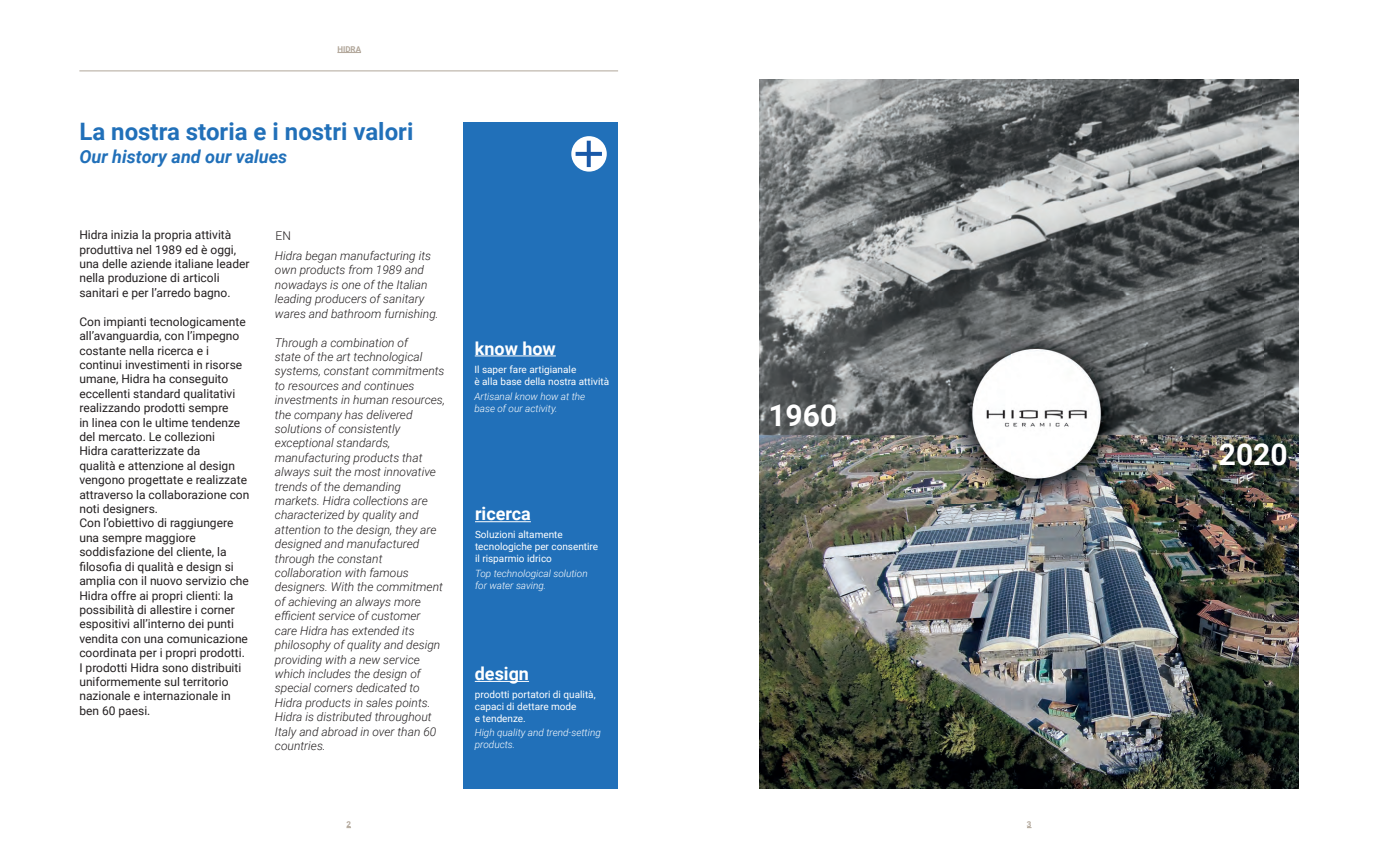
<style>
.page{position:relative;width:1378px;height:868px;background:#fff}
.page>*{position:absolute;margin:0;border:0;box-sizing:border-box;transform-origin:0 0}
.t1{font:700 30px "Roboto";color:#fff}
.t2{font:700 24px "Roboto";color:#2170b9}
.t3{font:italic 700 18px "Roboto";color:#2170b9}
.t4{font:700 18px "Roboto";color:#fff}
.t5{font:12px/14.4px "Roboto";color:#231f20}
.t6{font:italic 300 12px/14.4px "Roboto";color:#231f20}
.t7{font:300 12px "Roboto";color:#231f20}
.t8{font:10px/12px "Roboto";color:#fff}
.t9{font:italic 300 10px/12px "Roboto";color:#fff}
.t10{font:700 8px "Roboto";color:#b1a699}
</style>
<div class="page">
<svg style="left:337px;top:52px;width:24px;height:1px"></svg>
<img style="left:760px;top:79px;width:538px;height:709px">
<div style="left:464px;top:122px;width:154px;height:666px;background:#2170b9"></div>
<hr style="left:475px;top:355px;width:81px;height:1px;background:#fff">
<hr style="left:475px;top:681px;width:54px;height:1px;background:#fff">
<hr style="left:475px;top:521px;width:56px;height:1px;background:#fff">
<div style="left:571px;top:136px;width:36px;height:35px;background:#fff;border-radius:50%"></div>
<svg style="left:575px;top:152px;width:27px;height:4px"></svg>
<svg style="left:587px;top:141px;width:4px;height:26px"></svg>
<hr style="left:79px;top:71px;width:539px;height:1px;background:#b1a699">
<p class="t10" style="left:337px;top:43px;width:25px">HIDRA</p>
<h2 class="t2" style="left:79px;top:115px;width:335px">La nostra storia e i nostri valori</h2>
<h3 class="t3" style="left:79px;top:144px;width:209px">Our history and our values</h3>
<p class="t5" style="left:79px;top:227px;width:172px">Hidra inizia la propria attività produttiva nel 1989 ed è oggi, una delle aziende italiane leader nella produzione di articoli sanitari e per l’arredo bagno.</p>
<p class="t5" style="left:79px;top:314px;width:172px">Con impianti tecnologicamente all’avanguardia, con l’impegno costante nella ricerca e i continui investimenti in risorse umane, Hidra ha conseguito eccellenti standard qualitativi realizzando prodotti sempre<br>in linea con le ultime tendenze del mercato. Le collezioni<br>Hidra caratterizzate da<br>qualità e attenzione al design vengono progettate e realizzate attraverso la collaborazione con noti designers.<br>Con l’obiettivo di raggiungere una sempre maggiore soddisfazione del cliente, la filosofia di qualità e design si amplia con il nuovo servizio che<br>Hidra offre ai propri clienti: la possibilità di allestire i corner espositivi all’interno dei punti vendita con una comunicazione coordinata per i propri prodotti.<br>I prodotti Hidra sono distribuiti uniformemente sul territorio nazionale e internazionale in ben 60 paesi.</p>
<p class="t7" style="left:276px;top:227px;width:17px">EN</p>
<p class="t6" style="left:275px;top:248px;width:165px">Hidra began manufacturing its own products from 1989 and nowadays is one of the Italian leading producers of sanitary wares and bathroom furnishing.</p>
<p class="t6" style="left:275px;top:334px;width:172px">Through a combination of<br>state of the art technological systems, constant commitments to resources and continues investments in human resources, the company has delivered solutions of consistently exceptional standards, manufacturing products that always suit the most innovative trends of the demanding markets. Hidra collections are characterized by quality and attention to the design, they are designed and manufactured through the constant collaboration with famous designers. With the commitment of achieving an always more efficient service of customer care Hidra has extended its philosophy of quality and design providing with a new service which includes the design of special corners dedicated to<br>Hidra products in sales points.<br>Hidra is distributed throughout<br>Italy and abroad in over than 60 countries.</p>
<h3 class="t4" style="left:475px;top:335px;width:83px">know how</h3>
<p class="t8" style="left:474px;top:363px;width:136px">Il saper fare artigianale<br>è alla base della nostra attività</p>
<p class="t9" style="left:474px;top:390px;width:112px">Artisanal know how at the base of our activity.</p>
<h3 class="t4" style="left:475px;top:501px;width:57px">ricerca</h3>
<p class="t8" style="left:475px;top:528px;width:125px">Soluzioni altamente tecnologiche per consentire il risparmio idrico</p>
<p class="t9" style="left:475px;top:566px;width:114px">Top technological solution for water saving.</p>
<h3 class="t4" style="left:475px;top:661px;width:56px">design</h3>
<p class="t8" style="left:475px;top:687px;width:122px">prodotti portatori di qualità, capaci di dettare mode<br>e tendenze.</p>
<p class="t9" style="left:475px;top:725px;width:128px">High quality and trend-setting products.</p>
<h1 class="t1" style="left:768px;top:394px;width:70px">1960</h1>
<p class="t10" style="left:346px;top:818px;width:6px">2</p>
<p class="t10" style="left:1027px;top:818px;width:6px">3</p>
<h1 class="t1" style="left:1219px;top:433px;width:70px">2020</h1>
</div>
